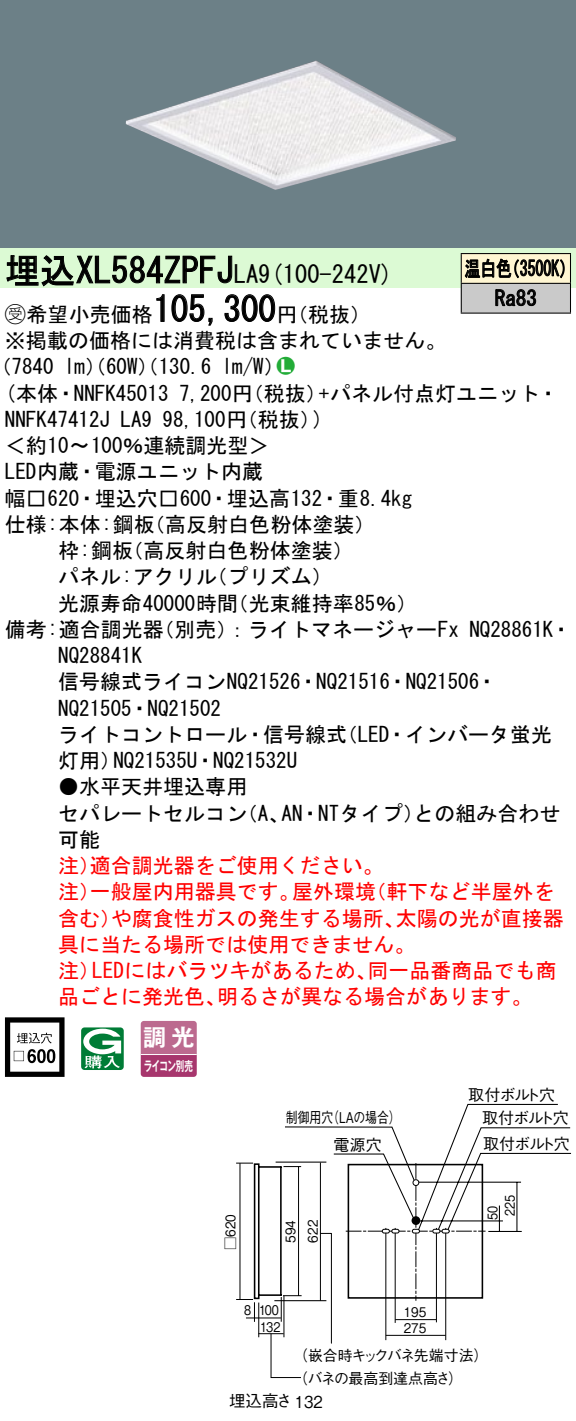
<style>
.page{position:relative;width:576px;height:1421px;background:#fff}
.page>*{position:absolute;margin:0;border:0;box-sizing:border-box;transform-origin:0 0}
.t1{font:35px "MS Gothic";color:#000}
.t2{font:24.5px "MS Gothic";color:#000}
.t3{font:23.1px "Gothic MB101 Pro De Bold 90 pv RKSJ H";color:#fff}
.t4{font:21px/26.2px "MS Gothic";color:#000}
.t5{font:21px "MS Gothic";color:#f00}
.t6{font:21px/29.8px "MS Gothic";color:#000;scale:.75 1}
.t7{font:21px "Ford Classification 1";color:#23ac38}
.t8{font:16.45px "Gothic BBB Pro Medium 90 pv RKSJ H";color:#000}
.t9{font:16.1px "Gothic BBB Pro Medium 90 pv RKSJ H";letter-spacing:-.105em;color:#000}
.t10{font:15.05px "Gothic BBB Pro Medium 90 pv RKSJ H";letter-spacing:-.08em;color:#000}
.t11{font:15.05px "Gothic BBB Pro Medium 90 pv RKSJ H";color:#000}
.t12{font:15.05px "Gothic BBB Pro Medium 90 pv RKSJ H";color:#000;scale:.8 1}
.t13{font:13.3px/15.8px "Gothic BBB Pro Medium 90 pv RKSJ H";color:#000;scale:.9 1}
.t14{font:13.3px/17.5px "Gothic BBB Pro Medium 90 pv RKSJ H";color:#000;scale:.84 1}
.t15{font:13.3px "Gothic MB101 Pro De Bold 90 pv RKSJ H";letter-spacing:-.05em;color:#fff;scale:.65 1}
.t16{font:13.3px "Gothic BBB Pro Medium 90 pv RKSJ H";color:#000}
.t17{font:13.3px "Gothic BBB Pro Medium 90 pv RKSJ H";color:#000;scale:.85 1}
.s1{font-size:24.5px}
.s2{font-family:"Ford Classification 1"}
.s3{color:#fff}
</style>
<div class="page">
<div style="left:0;top:0;width:575px;height:248px;background:#6c8087"></div>
<img style="left:126px;top:60px;width:330px;height:130px">
<div style="left:0;top:248px;width:575px;height:40px;background:#dcfad4"></div>
<svg style="left:6px;top:255px;width:226px;height:32px"></svg>
<svg style="left:156px;top:294px;width:9px;height:28px"></svg>
<svg style="left:171px;top:294px;width:42px;height:32px"></svg>
<svg style="left:224px;top:294px;width:51px;height:28px"></svg>
<svg style="left:5px;top:1017px;width:59px;height:60px"></svg>
<svg style="left:37px;top:1049px;width:9px;height:14px"></svg>
<svg style="left:47px;top:1049px;width:8px;height:14px"></svg>
<svg style="left:81px;top:1027px;width:43px;height:43px"></svg>
<svg style="left:140px;top:1021px;width:56px;height:56px;background:#b45883"></svg>
<hr style="left:141px;top:1054px;width:55px;height:1px;background:#fff">
<div style="left:461px;top:254px;width:109px;height:29px;background:#fff6d2"></div>
<div style="left:461px;top:283px;width:109px;height:30px;background:#cacaca"></div>
<hr style="left:460px;top:253px;width:110px;height:1px;background:#000">
<hr style="left:569px;top:254px;width:2px;height:29px;background:#000">
<hr style="left:460px;top:283px;width:110px;height:1px;background:#000">
<hr style="left:569px;top:284px;width:2px;height:29px;background:#000">
<hr style="left:460px;top:312px;width:110px;height:2px;background:#000">
<svg style="left:460px;top:254px;width:104px;height:59px"></svg>
<svg style="left:236px;top:1103px;width:334px;height:275px"></svg>
<h1 class="t1" style="left:5px;top:253px;width:255px">埋込XL584ZPFJ<span class="s1">LA</span></h1>
<p class="t2" style="left:258px;top:262px;width:136px">(9 100-242 (V</p>
<h1 class="t1" style="left:153px;top:292px;width:124px">105,300</h1>
<p class="t4" style="left:5px;top:301px;width:443px"><span class="s2">B</span>希望小売価格<br>※掲載の価格には消費税は含まれていません。</p>
<p class="t7" style="left:277px;top:356px;width:19px">2<span class="s3">7</span></p>
<p class="t4" style="left:276px;top:301px;width:96px">（円税抜(</p>
<p class="t4" style="left:222px;top:354px;width:64px">l m (W/</p>
<p class="t4" style="left:-9px;top:354px;width:65px">（7840</p>
<p class="t4" style="left:64px;top:354px;width:149px">lm）（60 ）（W 130.6</p>
<p class="t6" style="left:494px;top:254px;width:57px;text-indent:-30px">温白色<br>Ra83</p>
<p class="t6" style="left:504px;top:254px;width:96px">（3500 (K</p>
<p class="t4" style="left:5px;top:380px;width:165px">(本体・NNFK45013</p>
<p class="t4" style="left:179px;top:380px;width:149px">7,200 （円税抜）</p>
<p class="t4" style="left:319px;top:380px;width:241px">+パネル付点灯ユニット・</p>
<p class="t4" style="left:162px;top:406px;width:160px">98,100 （円税抜(</p>
<p class="t4" style="left:313px;top:406px;width:12px">(</p>
<p class="t4" style="left:5px;top:406px;width:106px">NNFK47412J</p>
<p class="t4" style="left:5px;top:432px;width:266px">＜約10〜100％連続調光型&lt;</p>
<p class="t4" style="left:5px;top:459px;width:259px">LED内蔵・電源ユニット内蔵</p>
<p class="t4" style="left:5px;top:485px;width:408px">幅□620・埋込穴□600・埋込高132・重8.4kg</p>
<p class="t4" style="left:144px;top:511px;width:232px">（高反射白色粉体塗装(</p>
<p class="t4" style="left:120px;top:406px;width:33px">LA9</p>
<p class="t4" style="left:122px;top:511px;width:233px;text-indent:-117px">仕様:本体:鋼板<br>（高反射白色粉体塗装(</p>
<p class="t4" style="left:58px;top:537px;width:76px">枠:鋼板</p>
<p class="t4" style="left:206px;top:564px;width:128px">（プリズム(</p>
<p class="t4" style="left:58px;top:564px;width:160px">パネル:アクリル</p>
<p class="t4" style="left:58px;top:590px;width:181px">光源寿命40000時間</p>
<p class="t4" style="left:227px;top:590px;width:191px">（光束維持率85％(</p>
<p class="t4" style="left:153px;top:616px;width:307px">（別売：）ライトマネージャーFx</p>
<p class="t4" style="left:5px;top:616px;width:160px">備考:適合調光器</p>
<p class="t4" style="left:58px;top:642px;width:85px">NQ28841K</p>
<p class="t4" style="left:58px;top:669px;width:441px">信号線式ライコンNQ21526・NQ21516・NQ21506・</p>
<p class="t4" style="left:58px;top:695px;width:164px">NQ21505・NQ21502</p>
<p class="t4" style="left:336px;top:721px;width:217px">（LED・インバータ蛍光</p>
<p class="t4" style="left:469px;top:616px;width:104px">NQ28861 ・K</p>
<p class="t4" style="left:58px;top:721px;width:290px;text-align:center">ライトコントロール・信号線式<br>NQ21535 ・U NQ21532U</p>
<p class="t4" style="left:58px;top:747px;width:64px">灯用）</p>
<p class="t4" style="left:58px;top:774px;width:190px">●水平天井埋込専用</p>
<p class="t4" style="left:281px;top:800px;width:144px">AN・NTタイプ）</p>
<p class="t4" style="left:413px;top:800px;width:148px">との組み合わせ</p>
<p class="t4" style="left:58px;top:800px;width:190px">セパレートセルコン可能</p>
<p class="t5" style="left:90px;top:855px;width:295px">適合調光器をご使用ください。</p>
<p class="t4" style="left:237px;top:800px;width:54px">（、A</p>
<p class="t5" style="left:58px;top:855px;width:43px">注）</p>
<p class="t5" style="left:90px;top:881px;width:211px">一般屋内用器具です。</p>
<p class="t5" style="left:292px;top:881px;width:85px">屋外環境</p>
<p class="t5" style="left:365px;top:881px;width:190px">（軒下など半屋外を</p>
<p class="t5" style="left:58px;top:881px;width:43px">注）</p>
<p class="t5" style="left:111px;top:907px;width:295px">や腐食性ガスの発生する場所、</p>
<p class="t5" style="left:395px;top:907px;width:170px">太陽の光が直接器</p>
<p class="t5" style="left:58px;top:907px;width:64px">含む）</p>
<p class="t5" style="left:58px;top:934px;width:358px">具に当たる場所では使用できません。</p>
<p class="t5" style="left:367px;top:960px;width:190px">同一品番商品でも商</p>
<p class="t5" style="left:92px;top:960px;width:286px">LEDにはバラツキがあるため、</p>
<p class="t5" style="left:58px;top:960px;width:43px">注）</p>
<p class="t5" style="left:58px;top:986px;width:169px">品ごとに発光色、</p>
<p class="t5" style="left:217px;top:986px;width:317px">明るさが異なる場合があります。</p>
<p class="t3" style="left:143px;top:1018px;width:53px">調光</p>
<p class="t15" style="left:144px;top:1054px;width:77px">ライコン別売</p>
<p class="t12" style="left:327px;top:1105px;width:94px">（LAの場合(</p>
<p class="t12" style="left:286px;top:1105px;width:61px">制御用穴</p>
<p class="t9" style="left:333px;top:1131px;width:50px">電源穴</p>
<p class="t16" style="left:220px;top:1250px;width:37px;rotate:-90deg">□620</p>
<p class="t13" style="left:281px;top:1243px;width:27px;rotate:-90deg">594</p>
<p class="t13" style="left:303px;top:1242px;width:27px;rotate:-90deg">622</p>
<p class="t14" style="left:244px;top:1299px;width:10px">8</p>
<p class="t14" style="left:259px;top:1299px;width:25px">100</p>
<p class="t17" style="left:260px;top:1316px;width:25px">132</p>
<p class="t13" style="left:403px;top:1302px;width:27px">195<br>275</p>
<p class="t9" style="left:468px;top:1082px;width:88px">取付ボルト穴</p>
<p class="t9" style="left:483px;top:1131px;width:88px">取付ボルト穴</p>
<p class="t9" style="left:482px;top:1105px;width:88px">取付ボルト穴</p>
<p class="t14" style="left:482px;top:1219px;width:30px;rotate:-90deg">50<br>225</p>
<p class="t10" style="left:293px;top:1343px;width:197px">（嵌合時キックバネ先端寸法(</p>
<p class="t8" style="left:229px;top:1388px;width:95px">埋込高さ132</p>
<p class="t11" style="left:293px;top:1366px;width:159px">（バネの最高到達点高さ</p>
<p class="t11" style="left:448px;top:1366px;width:16px">(</p>
</div>
